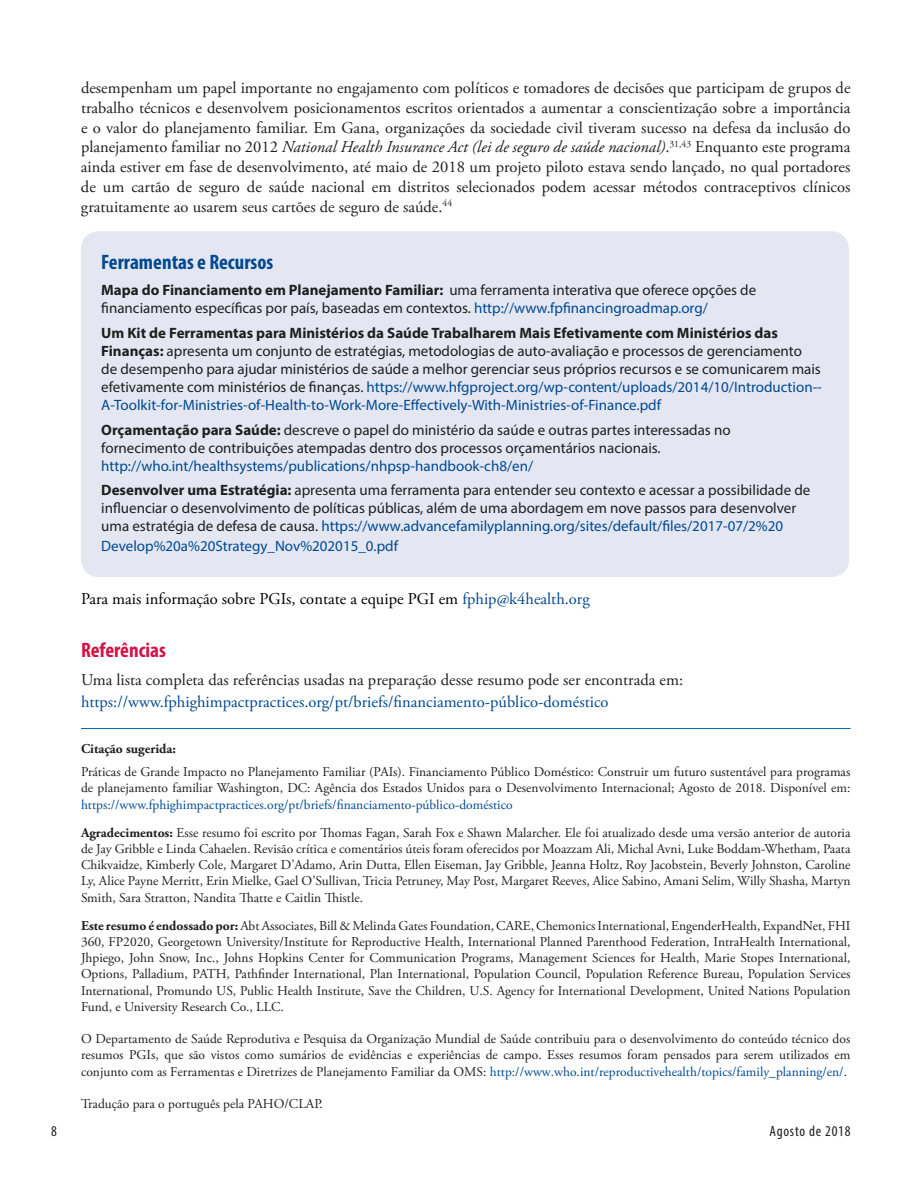
<style>
.page{position:relative;width:918px;height:1188px;background:#fff}
.page>*{position:absolute;margin:0;border:0;box-sizing:border-box;transform-origin:0 0}
.t1{font:700 condensed 21px "Myriad Pro";color:#004990}
.t2{font:700 condensed 21px "Myriad Pro";color:#d31245}
.t3{font:16.5px/19.8px "Adobe Garamond Pro";color:#1f1f1f;text-align:justify}
.t4{font:16.5px "Adobe Garamond Pro";color:#004990}
.t5{font:16.5px "Adobe Garamond Pro";color:#000}
.t6{font:15px/18px "Myriad Pro";color:#1f1f1f}
.t7{font:15px "Myriad Pro";color:#004990}
.t8{font:condensed 15px "Myriad Pro";letter-spacing:.05em;color:#1f1f1f}
.t9{font:13.5px/16.2px "Adobe Garamond Pro";color:#1f1f1f;text-align:justify}
.t10{font:700 13.5px "Adobe Garamond Pro";color:#1f1f1f}
.s1{font-style:italic}
.s2{font-weight:700}
.s3{color:#004990}
.s4{color:#00f}
</style>
<div class="page">
<div style="left:81px;top:231px;width:768px;height:346px;background:#e4e7f2;border-radius:18px"></div>
<hr style="left:81px;top:728px;width:769px;height:1px;background:#026cb6">
<p class="t3" style="left:81px;top:78px;width:771px">desempenham um papel importante no engajamento com políticos e tomadores de decisões que participam de grupos de trabalho técnicos e desenvolvem posicionamentos escritos orientados a aumentar a conscientização sobre a importância e o valor do planejamento familiar. Em Gana, organizações da sociedade civil tiveram sucesso na defesa da inclusão do planejamento familiar no 2012 <span class="s1">National Health Insurance Act (lei de seguro de saúde nacional)</span>.<sup>31,43</sup> Enquanto este programa ainda estiver em fase de desenvolvimento, até maio de 2018 um projeto piloto estava sendo lançado, no qual portadores de um cartão de seguro de saúde nacional em distritos selecionados podem acessar métodos contraceptivos clínicos gratuitamente ao usarem seus cartões de seguro de saúde.<sup>44</sup></p>
<h1 class="t1" style="left:101px;top:249px;width:174px">Ferramentas e Recursos</h1>
<p class="t6" style="left:101px;top:281px;width:657px"><span class="s2">Mapa do Financiamento em Planejamento Familiar:</span> uma ferramenta interativa que oferece opções de financiamento específicas por país, baseadas em contextos. <span class="s3">http://www.fpfinancingroadmap.org/</span></p>
<p class="t6" style="left:101px;top:323px;width:722px"><span class="s2">Um Kit de Ferramentas para Ministérios da Saúde Trabalharem Mais Efetivamente com Ministérios das Finanças:</span> apresenta um conjunto de estratégias, metodologias de auto-avaliação e processos de gerenciamento<br>de desempenho para ajudar ministérios de saúde a melhor gerenciar seus próprios recursos e se comunicarem mais efetivamente com ministérios de finanças. <span class="s3">https://www.hfgproject.org/wp-content/uploads/2014/10/Introduction-- A-Toolkit-for-Ministries-of-Health-to-Work-More-Effectively-With-Ministries-of-Finance.pdf</span></p>
<p class="t6" style="left:101px;top:420px;width:631px"><span class="s2">Orçamentação para Saúde:</span> descreve o papel do ministério da saúde e outras partes interessadas no fornecimento de contribuições atempadas dentro dos processos orçamentários nacionais.</p>
<p class="t6" style="left:101px;top:453px;width:711px;line-height:24.8px"><span class="s3">http://who.int/healthsystems/publications/nhpsp-handbook-ch8/en/<br></span><span class="s2">Desenvolver uma Estratégia:</span> apresenta uma ferramenta para entender seu contexto e acessar a possibilidade de</p>
<p class="t6" style="left:101px;top:499px;width:697px">influenciar o desenvolvimento de políticas públicas, além de uma abordagem em nove passos para desenvolver uma estratégia de defesa de causa. <span class="s3">https://www.advancefamilyplanning.org/sites/default/files/2017-07/2%20</span></p>
<p class="t7" style="left:101px;top:537px;width:298px">Develop%20a%20Strategy_Nov%202015_0.pdf</p>
<p class="t5" style="left:81px;top:588px;width:510px">Para mais informação sobre PGIs, contate a equipe PGI em <span class="s3">fphip@k4health.org</span></p>
<h1 class="t2" style="left:81px;top:637px;width:86px">Referências</h1>
<p class="t3" style="left:81px;top:670px;width:604px">Uma lista completa das referências usadas na preparação desse resumo pode ser encontrada em:</p>
<p class="t4" style="left:81px;top:691px;width:529px">https://www.fphighimpactpractices.org/pt/briefs/financiamento-público-doméstico</p>
<p class="t10" style="left:81px;top:741px;width:97px">Citação sugerida:</p>
<p class="t9" style="left:81px;top:764px;width:771px">Práticas de Grande Impacto no Planejamento Familiar (PAIs). Financiamento Público Doméstico: Construir um futuro sustentável para programas de planejamento familiar Washington, DC: Agência dos Estados Unidos para o Desenvolvimento Internacional; Agosto de 2018. Disponível em:</p>
<p class="t9" style="left:81px;top:791px;width:771px;line-height:28.2px"><span class="s3">https://www.fphighimpactpractices.org/pt/briefs/financiamento-público-doméstico<br></span><span class="s2">Agradecimentos:</span> Esse resumo foi escrito por Thomas Fagan, Sarah Fox e Shawn Malarcher. Ele foi atualizado desde uma versão anterior de autoria</p>
<p class="t9" style="left:81px;top:841px;width:771px">de Jay Gribble e Linda Cahaelen. Revisão crítica e comentários úteis foram oferecidos por Moazzam Ali, Michal Avni, Luke Boddam-Whetham, Paata Chikvaidze, Kimberly Cole, Margaret D’Adamo, Arin Dutta, Ellen Eiseman, Jay Gribble, Jeanna Holtz, Roy Jacobstein, Beverly Johnston, Caroline Ly, Alice Payne Merritt, Erin Mielke, Gael O’Sullivan, Tricia Petruney, May Post, Margaret Reeves, Alice Sabino, Amani Selim, Willy Shasha, Martyn Smith, Sara Stratton, Nandita Thatte e Caitlin Thistle.</p>
<p class="t9" style="left:81px;top:918px;width:771px"><span class="s2">Este resumo é endossado por:</span> Abt Associates, Bill &amp; Melinda Gates Foundation, CARE, Chemonics International, EngenderHealth, ExpandNet, FHI 360, FP2020, Georgetown University/Institute for Reproductive Health, International Planned Parenthood Federation, IntraHealth International, Jhpiego, John Snow, Inc., Johns Hopkins Center for Communication Programs, Management Sciences for Health, Marie Stopes International, Options, Palladium, PATH, Pathfinder International, Plan International, Population Council, Population Reference Bureau, Population Services International, Promundo US, Public Health Institute, Save the Children, U.S. Agency for International Development, United Nations Population Fund, e University Research Co., LLC.</p>
<p class="t9" style="left:81px;top:1031px;width:771px">O Departamento de Saúde Reprodutiva e Pesquisa da Organização Mundial de Saúde contribuiu para o desenvolvimento do conteúdo técnico dos resumos PGIs, que são vistos como sumários de evidências e experiências de campo. Esses resumos foram pensados para serem utilizados em conjunto com as Ferramentas e Diretrizes de Planejamento Familiar da OMS: <span class="s3">http://www.who.int/reproductivehealth/topics/family_planning/en/</span><span class="s4">.</span></p>
<p class="t9" style="left:81px;top:1096px;width:243px">Tradução para o português pela PAHO/CLAP.</p>
<p class="t8" style="left:51px;top:1122px;width:7px">8</p>
<p class="t8" style="left:770px;top:1122px;width:82px">Agosto de 2018</p>
</div>
